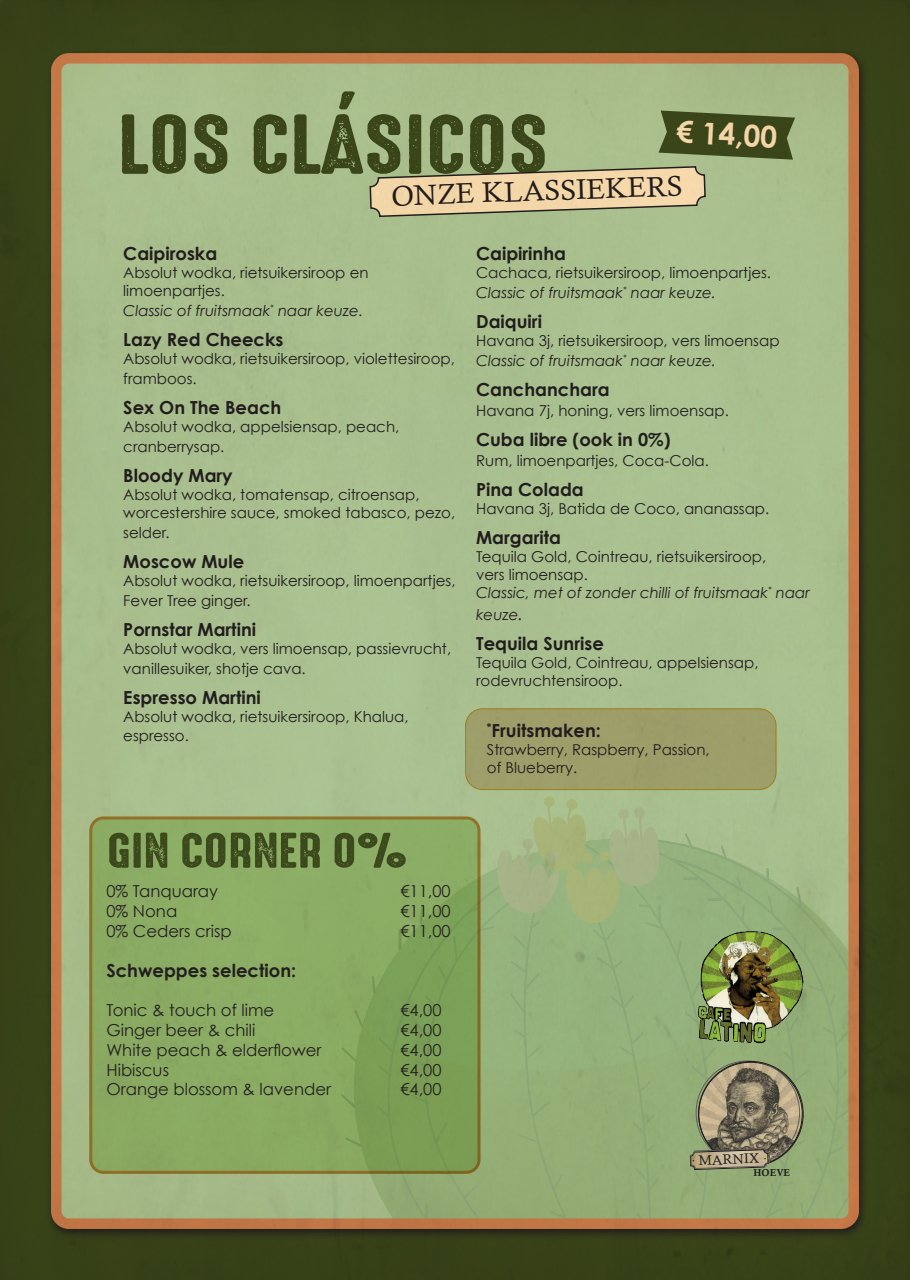
<style>
.page{position:relative;width:910px;height:1280px;background:#fff}
.page>*{position:absolute;margin:0;border:0;box-sizing:border-box;transform-origin:0 0}
.t1{font:76.5px "High Voltage Rough";letter-spacing:-.01em;color:#3c491c;scale:1.25 1}
.t2{font:45px "High Voltage Rough";letter-spacing:-.01em;color:#3c491c;scale:1.25 1}
.t3{font:700 30px "Century Gothic";color:#fbe1b9}
.t4{font:28.5px "Calisto";color:#231f20}
.t5{font:700 18px "Century Gothic";color:#231f20}
.t6{font:16.5px "Century Gothic";color:#231f20}
.t7{font:15px/18px "Century Gothic";color:#231f20}
.t8{font:italic 15px/21.6px "Century Gothic";color:#231f20}
.t9{font:13.8px "Calisto";color:#231f20}
.t10{font:10.05px "Calis MT Bol";color:#231f20}
.s1{font-size:16.5px}
</style>
<div class="page">
<img style="left:0;top:0;width:910px;height:1280px">
<div style="left:91px;top:818px;width:388px;height:354px;background:linear-gradient(to right,#8fae66,#80a35b);border-radius:13px"></div>
<div style="left:89px;top:816px;width:391px;height:358px;border:3px solid #dc9747;border-radius:13px"></div>
<p class="t1" style="left:117px;top:86px;width:347px">LOS CLÁSICOS</p>
<p class="t4" style="left:391px;top:179px;width:293px;rotate:-2deg">ONZE KLASSIEKERS</p>
<p class="t3" style="left:678px;top:112px;width:102px;rotate:3deg">€ 14,00</p>
<p class="t5" style="left:123px;top:242px;width:95px">Caipiroska</p>
<p class="t7" style="left:123px;top:263px;width:247px">Absolut wodka, rietsuikersiroop en limoenpartjes.</p>
<p class="t8" style="left:123px;top:299px;width:241px">Classic of fruitsmaak<sup>*</sup> naar keuze.</p>
<p class="t5" style="left:123px;top:328px;width:162px">Lazy Red Cheecks</p>
<p class="t7" style="left:123px;top:348px;width:333px;line-height:19.8px">Absolut wodka, rietsuikersiroop, violettesiroop, framboos.</p>
<p class="t5" style="left:123px;top:396px;width:160px">Sex On The Beach</p>
<p class="t7" style="left:123px;top:416px;width:278px;line-height:19.8px">Absolut wodka, appelsiensap, peach, cranberrysap.</p>
<p class="t5" style="left:123px;top:464px;width:111px">Bloody Mary</p>
<p class="t7" style="left:123px;top:485px;width:333px">Absolut wodka, tomatensap, citroensap, worcestershire sauce, smoked tabasco, pezo,</p>
<p class="t7" style="left:123px;top:523px;width:48px">selder.</p>
<p class="t5" style="left:123px;top:550px;width:122px">Moscow Mule</p>
<p class="t7" style="left:123px;top:570px;width:334px;line-height:19.8px">Absolut wodka, rietsuikersiroop, limoenpartjes,<br>Fever Tree ginger.</p>
<p class="t5" style="left:123px;top:618px;width:134px">Pornstar Martini</p>
<p class="t7" style="left:123px;top:638px;width:329px;line-height:19.8px">Absolut wodka, vers limoensap, passievrucht, vanillesuiker, shotje cava.</p>
<p class="t5" style="left:123px;top:686px;width:139px">Espresso Martini</p>
<p class="t7" style="left:123px;top:706px;width:287px;line-height:19.8px">Absolut wodka, rietsuikersiroop, Khalua, espresso.</p>
<p class="t5" style="left:476px;top:242px;width:91px">Caipirinha</p>
<p class="t7" style="left:476px;top:263px;width:296px">Cachaca, rietsuikersiroop, limoenpartjes.</p>
<p class="t8" style="left:476px;top:281px;width:241px">Classic of fruitsmaak<sup>*</sup> naar keuze.</p>
<p class="t5" style="left:476px;top:310px;width:67px">Daiquiri</p>
<p class="t7" style="left:476px;top:331px;width:305px">Havana 3j, rietsuikersiroop, vers limoensap</p>
<p class="t8" style="left:476px;top:349px;width:241px">Classic of fruitsmaak<sup>*</sup> naar keuze.</p>
<p class="t5" style="left:476px;top:378px;width:135px">Canchanchara</p>
<p class="t7" style="left:476px;top:401px;width:254px">Havana 7j, honing, vers limoensap.</p>
<p class="t5" style="left:476px;top:428px;width:196px">Cuba libre (ook in 0%)</p>
<p class="t7" style="left:476px;top:451px;width:234px">Rum, limoenpartjes, Coca-Cola.</p>
<p class="t5" style="left:476px;top:478px;width:109px">Pina Colada</p>
<p class="t7" style="left:476px;top:499px;width:295px">Havana 3j, Batida de Coco, ananassap.</p>
<p class="t5" style="left:476px;top:526px;width:86px">Margarita</p>
<p class="t7" style="left:476px;top:547px;width:292px">Tequila Gold, Cointreau, rietsuikersiroop, vers limoensap.</p>
<p class="t8" style="left:476px;top:581px;width:335px">Classic, met of zonder chilli of fruitsmaak<sup>*</sup> naar keuze<span class="s1">.</span></p>
<p class="t5" style="left:476px;top:632px;width:129px">Tequila Sunrise</p>
<p class="t7" style="left:476px;top:653px;width:284px">Tequila Gold, Cointreau, appelsiensap, rodevruchtensiroop.</p>
<p class="t5" style="left:487px;top:720px;width:116px"><sup>*</sup>Fruitsmaken:</p>
<p class="t7" style="left:487px;top:741px;width:224px">Strawberry, Raspberry, Passion, of Blueberry.</p>
<p class="t2" style="left:106px;top:816px;width:242px">GIN CORNER 0%</p>
<p class="t6" style="left:106px;top:881px;width:113px">0% Tanquaray</p>
<p class="t6" style="left:400px;top:881px;width:52px">€11,00</p>
<p class="t6" style="left:106px;top:901px;width:72px">0% Nona</p>
<p class="t6" style="left:400px;top:901px;width:52px">€11,00</p>
<p class="t6" style="left:106px;top:921px;width:127px">0% Ceders crisp</p>
<p class="t6" style="left:400px;top:921px;width:52px">€11,00</p>
<p class="t5" style="left:106px;top:959px;width:191px">Schweppes selection:</p>
<p class="t6" style="left:106px;top:1000px;width:169px">Tonic &amp; touch of lime</p>
<p class="t6" style="left:400px;top:1000px;width:43px">€4,00</p>
<p class="t6" style="left:106px;top:1020px;width:151px">Ginger beer &amp; chili</p>
<p class="t6" style="left:400px;top:1020px;width:43px">€4,00</p>
<p class="t6" style="left:106px;top:1040px;width:216px">White peach &amp; elderflower</p>
<p class="t6" style="left:400px;top:1040px;width:43px">€4,00</p>
<p class="t6" style="left:106px;top:1059px;width:64px">Hibiscus</p>
<p class="t6" style="left:400px;top:1059px;width:43px">€4,00</p>
<p class="t6" style="left:106px;top:1079px;width:226px">Orange blossom &amp; lavender</p>
<p class="t6" style="left:400px;top:1079px;width:43px">€4,00</p>
<p class="t9" style="left:698px;top:1152px;width:62px;rotate:-2deg">MARNIX</p>
<p class="t10" style="left:753px;top:1167px;width:38px">HOEVE</p>
</div>
